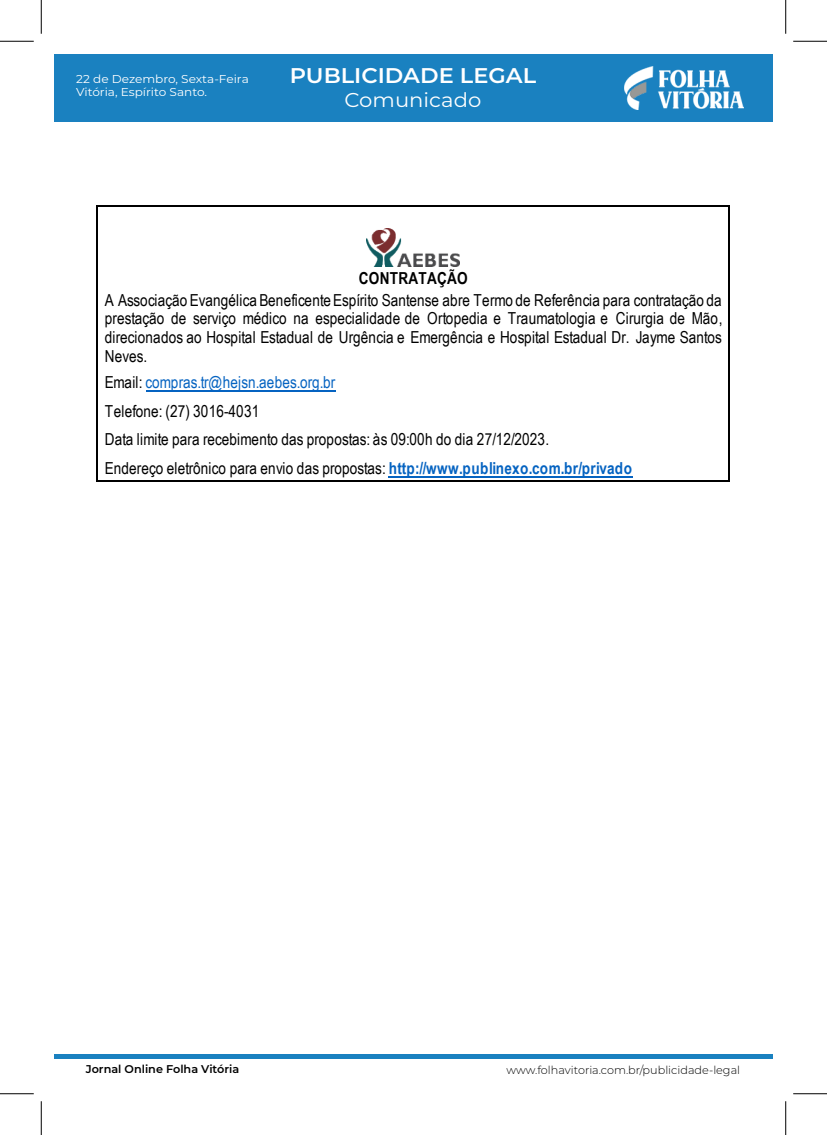
<style>
.page{position:relative;width:827px;height:1135px;background:#fff}
.page>*{position:absolute;margin:0;border:0;box-sizing:border-box;transform-origin:0 0}
.t1{font:600 21.25px "Montserrat";color:#fff;scale:1.06 1}
.t2{font:20px "Montserrat";color:#fff;scale:1.06 1}
.t3{font:16.5px/18.4px "Arial Narrow";letter-spacing:.01em;color:#000;text-align:justify}
.t4{font:700 16.5px "Arial Narrow";letter-spacing:.01em;color:#000}
.t5{font:11.38px/13.8px "Montserrat";color:#fff;scale:1.06 1}
.t6{font:300 11.25px "Montserrat";color:#000}
.t7{font:600 11.25px "Montserrat";color:#000}
.s1{color:#0563c1}
.s2{font-weight:700;color:#0563c1}
</style>
<div class="page">
<div style="left:54px;top:54px;width:718px;height:68px;background:#1a81c0"></div>
<img style="left:624px;top:67px;width:120px;height:43px">
<hr style="left:54px;top:1054px;width:718px;height:4px;background:#1a81c0">
<hr style="left:146px;top:390px;width:190px;height:1px;background:#0563c1">
<hr style="left:389px;top:476px;width:243px;height:1px;background:#0563c1">
<hr style="left:97px;top:205px;width:631px;height:1px;background:#000">
<hr style="left:96px;top:206px;width:1px;height:275px;background:#000">
<hr style="left:97px;top:481px;width:631px;height:1px;background:#000">
<hr style="left:728px;top:206px;width:2px;height:275px;background:#000">
<img style="left:366px;top:228px;width:93px;height:39px">
<hr style="left:0;top:41px;width:34px;height:1px;background:#000">
<hr style="left:793px;top:41px;width:34px;height:1px;background:#000">
<hr style="left:0;top:1093px;width:34px;height:1px;background:#000">
<hr style="left:793px;top:1093px;width:34px;height:1px;background:#000">
<hr style="left:41px;top:0;width:1px;height:34px;background:#000">
<hr style="left:41px;top:1101px;width:1px;height:34px;background:#000">
<hr style="left:785px;top:0;width:1px;height:34px;background:#000">
<hr style="left:785px;top:1101px;width:1px;height:34px;background:#000">
<p class="t5" style="left:76px;top:71px;width:164px">22 de Dezembro, Sexta-Feira<br>Vitória, Espírito Santo.</p>
<p class="t1" style="left:290px;top:60px;width:234px">PUBLICIDADE LEGAL</p>
<p class="t2" style="left:344px;top:86px;width:130px">Comunicado</p>
<p class="t4" style="left:359px;top:266px;width:110px">CONTRATAÇÃO</p>
<p class="t3" style="left:105px;top:291px;width:619px">A Associação Evangélica Beneficente Espírito Santense abre Termo de Referência para contratação da prestação de serviço médico na especialidade de Ortopedia e Traumatologia e Cirurgia de Mão, direcionados ao Hospital Estadual de Urgência e Emergência e Hospital Estadual Dr. Jayme Santos Neves.</p>
<p class="t3" style="left:105px;top:367px;width:529px;line-height:28.6px;text-align:left">Email: <span class="s1">compras.tr@hejsn.aebes.org.br<br></span>Telefone: (27) 3016-4031<br>Data limite para recebimento das propostas: às 09:00h do dia 27/12/2023.<br>Endereço eletrônico para envio das propostas: <span class="s2">http://www.publinexo.com.br/privado</span></p>
<p class="t7" style="left:86px;top:1061px;width:155px">Jornal Online Folha Vitória</p>
<p class="t6" style="left:506px;top:1062px;width:235px">www.folhavitoria.com.br/publicidade-legal</p>
</div>
